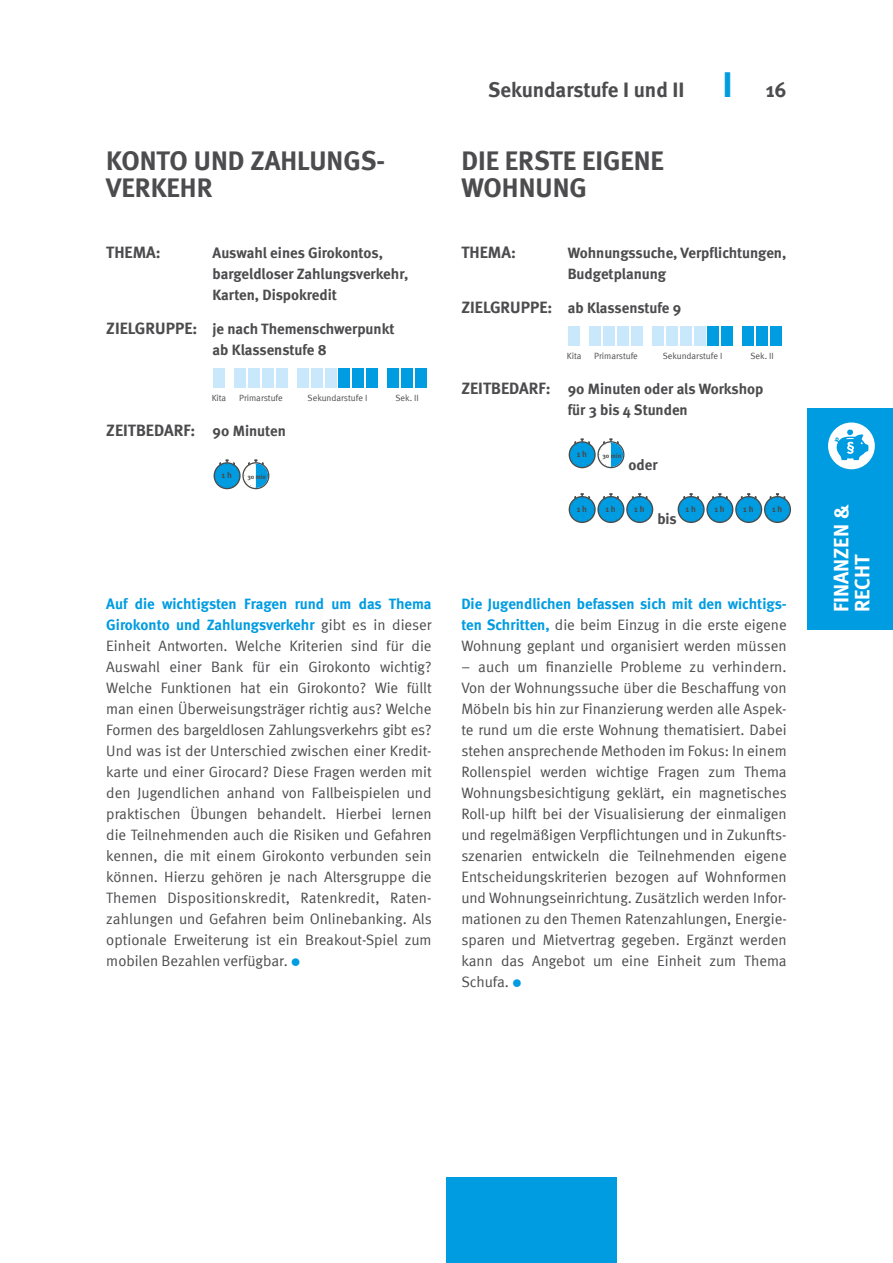
<style>
.page{position:relative;width:893px;height:1263px;background:#fff}
.page>*{position:absolute;margin:0;border:0;box-sizing:border-box;transform-origin:0 0}
.t1{font:700 27px/27px "Meta";color:#4c4c4e}
.t2{font:700 21px "Meta";letter-spacing:-.005em;color:#4c4c4e}
.t3{font:700 21px/21px "Meta";color:#fff}
.t4{font:700 16.5px "Meta";color:#4c4c4e}
.t5{font:15px/21px "Meta Normal";color:#4c4c4e;text-align:justify}
.t6{font:700 15px/21px "Meta";color:#4c4c4e}
.t7{font:700 15px/21px "Meta";color:#009ce1}
.t8{font:9px "Meta Normal";color:#4c4c4e}
.t9{font:700 8.4px "Meta";color:#4a4a49}
.t10{font:700 6.3px "Meta";color:#4a4a49}
.s1{font-size:16.5px}
.s2{font-size:15px}
.s3{font-size:36px;color:#009ce1}
.s4{font-family:"Meta Normal";font-weight:400;color:#4c4c4e}
.s5{font-family:"Meta";font-weight:700;color:#009ce1}
</style>
<div class="page">
<svg style="left:214px;top:462px;width:27px;height:27px"></svg>
<svg style="left:242px;top:462px;width:27px;height:27px"></svg>
<svg style="left:215px;top:459px;width:53px;height:29px"></svg>
<div style="left:213px;top:368px;width:12px;height:20px;background:#c9e8fb"></div>
<div style="left:235px;top:368px;width:11px;height:20px;background:#c9e8fb"></div>
<div style="left:248px;top:368px;width:12px;height:20px;background:#c9e8fb"></div>
<div style="left:262px;top:368px;width:12px;height:20px;background:#c9e8fb"></div>
<div style="left:276px;top:368px;width:11px;height:20px;background:#c9e8fb"></div>
<div style="left:297px;top:368px;width:12px;height:20px;background:#c9e8fb"></div>
<div style="left:311px;top:368px;width:11px;height:20px;background:#c9e8fb"></div>
<div style="left:325px;top:368px;width:11px;height:20px;background:#c9e8fb"></div>
<div style="left:339px;top:368px;width:11px;height:20px;background:#009ce1"></div>
<div style="left:353px;top:368px;width:11px;height:20px;background:#009ce1"></div>
<div style="left:366px;top:368px;width:12px;height:20px;background:#009ce1"></div>
<div style="left:388px;top:368px;width:11px;height:20px;background:#009ce1"></div>
<div style="left:401px;top:368px;width:12px;height:20px;background:#009ce1"></div>
<div style="left:415px;top:368px;width:12px;height:20px;background:#009ce1"></div>
<div style="left:569px;top:441px;width:27px;height:27px;background:#4a4a49;border-radius:50%"></div>
<svg style="left:597px;top:441px;width:27px;height:27px"></svg>
<svg style="left:570px;top:438px;width:53px;height:29px"></svg>
<svg style="left:569px;top:496px;width:27px;height:27px"></svg>
<svg style="left:626px;top:496px;width:27px;height:27px"></svg>
<svg style="left:570px;top:493px;width:82px;height:29px"></svg>
<svg style="left:678px;top:496px;width:27px;height:27px"></svg>
<svg style="left:764px;top:496px;width:27px;height:27px"></svg>
<svg style="left:679px;top:493px;width:110px;height:29px"></svg>
<div style="left:568px;top:326px;width:12px;height:20px;background:#c9e8fb"></div>
<div style="left:590px;top:326px;width:11px;height:20px;background:#c9e8fb"></div>
<div style="left:603px;top:326px;width:12px;height:20px;background:#c9e8fb"></div>
<div style="left:617px;top:326px;width:12px;height:20px;background:#c9e8fb"></div>
<div style="left:631px;top:326px;width:11px;height:20px;background:#c9e8fb"></div>
<div style="left:652px;top:326px;width:12px;height:20px;background:#c9e8fb"></div>
<div style="left:666px;top:326px;width:11px;height:20px;background:#c9e8fb"></div>
<div style="left:680px;top:326px;width:11px;height:20px;background:#c9e8fb"></div>
<div style="left:694px;top:326px;width:11px;height:20px;background:#c9e8fb"></div>
<div style="left:708px;top:326px;width:11px;height:20px;background:#009ce1"></div>
<div style="left:721px;top:326px;width:12px;height:20px;background:#009ce1"></div>
<div style="left:743px;top:326px;width:11px;height:20px;background:#009ce1"></div>
<div style="left:757px;top:326px;width:11px;height:20px;background:#009ce1"></div>
<div style="left:770px;top:326px;width:12px;height:20px;background:#009ce1"></div>
<div style="left:808px;top:408px;width:85px;height:221px;background:#009ce1"></div>
<div style="left:828px;top:422px;width:47px;height:47px;background:#fff;border-radius:50%"></div>
<svg style="left:834px;top:429px;width:35px;height:31px"></svg>
<div style="left:446px;top:1178px;width:171px;height:85px;background:#009ce1"></div>
<h1 class="t1" style="left:106px;top:147px;width:280px">KONTO UND ZAHLUNGS-<br>VERKEHR</h1>
<p class="t4" style="left:106px;top:242px;width:56px">THEMA:</p>
<p class="t6" style="left:213px;top:242px;width:197px">Auswahl eines Girokontos, bargeldloser Zahlungsverkehr,<br>Karten, Dispokredit</p>
<p class="t6" style="left:213px;top:318px;width:183px;text-indent:-106px"><span class="s1">ZIELGRUPPE:</span> je nach Themenschwerpunkt ab Klassenstufe 8</p>
<p class="t8" style="left:212px;top:393px;width:16px">Kita</p>
<p class="t8" style="left:239px;top:393px;width:45px">Primarstufe</p>
<p class="t8" style="left:308px;top:393px;width:61px">Sekundarstufe I</p>
<p class="t8" style="left:395px;top:393px;width:25px">Sek. II</p>
<p class="t4" style="left:106px;top:420px;width:181px">ZEITBEDARF: <span class="s2">90 Minuten</span></p>
<p class="t9" style="left:222px;top:470px;width:12px">1 h</p>
<p class="t10" style="left:247px;top:473px;width:20px">30 min</p>
<h2 class="t2" style="left:488px;top:78px;width:246px">Sekundarstufe I und II <span class="s3">I</span></h2>
<h2 class="t2" style="left:766px;top:78px;width:22px">16</h2>
<h1 class="t1" style="left:461px;top:147px;width:204px">DIE ERSTE EIGENE<br>WOHNUNG</h1>
<p class="t4" style="left:461px;top:242px;width:56px">THEMA:</p>
<p class="t6" style="left:568px;top:242px;width:220px">Wohnungssuche, Verpflichtungen,<br>Budgetplanung</p>
<p class="t6" style="left:461px;top:297px;width:221px"><span class="s1">ZIELGRUPPE:</span> ab Klassenstufe 9</p>
<p class="t8" style="left:567px;top:351px;width:16px">Kita</p>
<p class="t8" style="left:594px;top:351px;width:45px">Primarstufe</p>
<p class="t8" style="left:663px;top:351px;width:61px">Sekundarstufe I</p>
<p class="t8" style="left:750px;top:351px;width:25px">Sek. II</p>
<p class="t6" style="left:568px;top:378px;width:197px;text-indent:-106px"><span class="s1">ZEITBEDARF:</span> 90 Minuten oder als Workshop für 3 bis 4 Stunden</p>
<p class="t10" style="left:574px;top:383px;width:20px">30 min</p>
<p class="t9" style="left:577px;top:449px;width:12px">1 h</p>
<p class="t10" style="left:602px;top:452px;width:20px">30 min</p>
<p class="t6" style="left:629px;top:454px;width:31px">oder</p>
<p class="t9" style="left:577px;top:504px;width:12px">1 h</p>
<p class="t9" style="left:605px;top:504px;width:12px">1 h</p>
<p class="t9" style="left:634px;top:504px;width:12px">1 h</p>
<p class="t6" style="left:657px;top:508px;width:21px">bis</p>
<p class="t9" style="left:686px;top:504px;width:12px">1 h</p>
<p class="t9" style="left:714px;top:504px;width:12px">1 h</p>
<p class="t9" style="left:743px;top:504px;width:12px">1 h</p>
<p class="t9" style="left:772px;top:504px;width:12px">1 h</p>
<p class="t7" style="left:106px;top:593px;width:327px">Auf die wichtigsten Fragen rund um das Thema<br>Girokonto und Zahlungsverkehr <span class="s4">gibt es in dieser</span></p>
<p class="t5" style="left:106px;top:635px;width:327px">Einheit Antworten. Welche Kriterien sind für die Auswahl einer Bank für ein Girokonto wichtig?<br>Welche Funktionen hat ein Girokonto? Wie füllt man einen Überweisungsträger richtig aus? Welche Formen des bargeldlosen Zahlungsverkehrs gibt es?<br>Und was ist der Unterschied zwischen einer Kredit&shy;karte und einer Girocard? Diese Fragen werden mit den Jugendlichen anhand von Fallbeispielen und praktischen Übungen behandelt. Hierbei lernen die Teilnehmenden auch die Risiken und Gefahren kennen, die mit einem Girokonto verbunden sein können. Hierzu gehören je nach Altersgruppe die Themen Dispositionskredit, Ratenkredit, Raten&shy;zahlungen und Gefahren beim Onlinebanking. Als optionale Erweiterung ist ein Breakout-Spiel zum mobilen Bezahlen verfügbar.</p>
<p class="t7" style="left:461px;top:593px;width:327px">Die Jugendlichen befassen sich mit den wichtigs-</p>
<p class="t5" style="left:461px;top:614px;width:327px"><span class="s5">ten Schritten,</span> die beim Einzug in die erste eigene<br>Wohnung geplant und organisiert werden müssen</p>
<p class="t5" style="left:461px;top:656px;width:327px">– auch um finanzielle Probleme zu verhindern.<br>Von der Wohnungssuche über die Beschaffung von Möbeln bis hin zur Finanzierung werden alle Aspek&shy;te rund um die erste Wohnung thematisiert. Dabei stehen ansprechende Methoden im Fokus: In einem Rollenspiel werden wichtige Fragen zum Thema Wohnungsbesichtigung geklärt, ein magnetisches Roll-up hilft bei der Visualisierung der einmaligen und regelmäßigen Verpflichtungen und in Zukunfts&shy;szenarien entwickeln die Teilnehmenden eigene Entscheidungskriterien bezogen auf Wohnformen und Wohnungseinrichtung. Zusätzlich werden Infor&shy;mationen zu den Themen Ratenzahlungen, Energie&shy;sparen und Mietvertrag gegeben. Ergänzt werden kann das Angebot um eine Einheit zum Thema Schufa.</p>
<h2 class="t3" style="left:830px;top:612px;width:109px;rotate:-90deg">FINANZEN &amp;<br>RECHT</h2>
</div>
